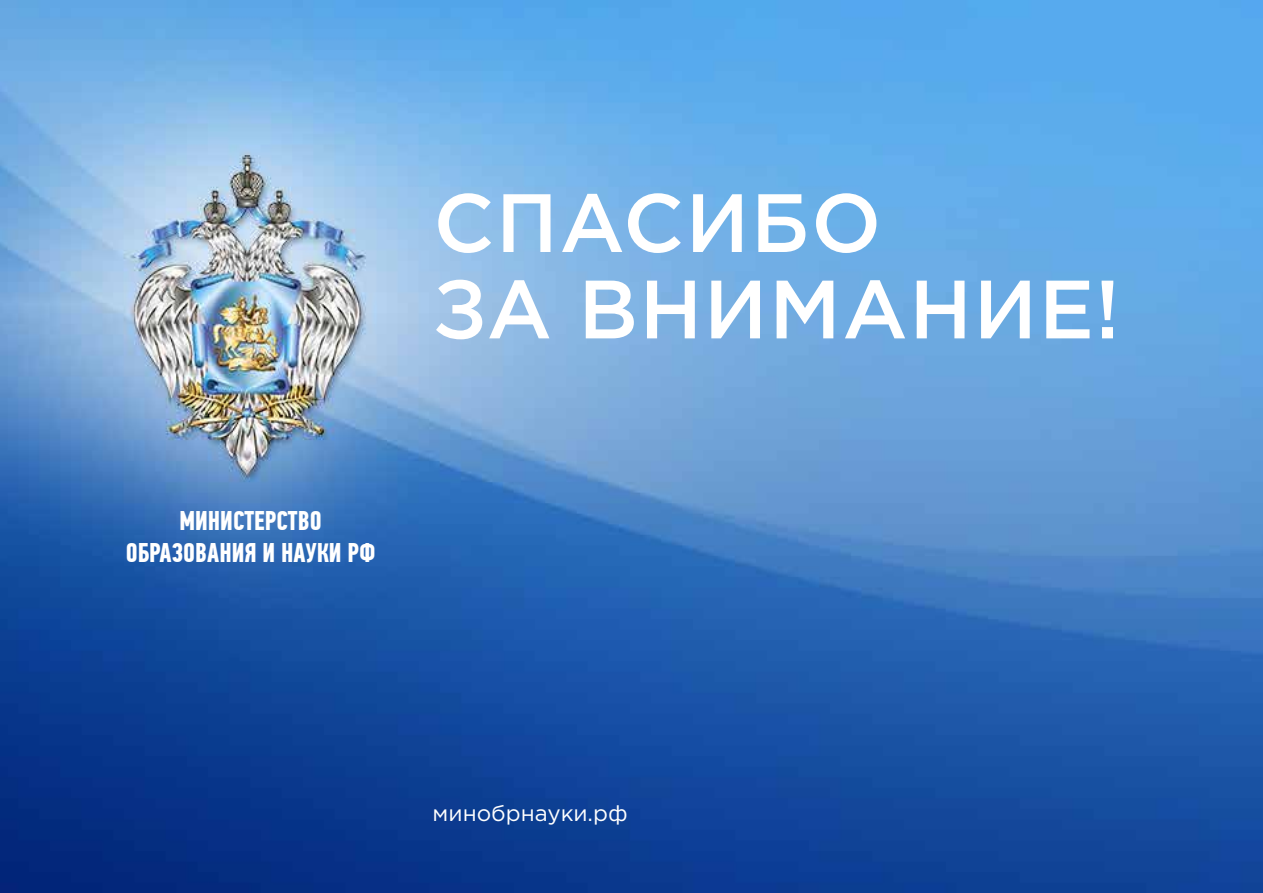
<style>
.page{position:relative;width:1263px;height:893px;background:#fff}
.page>*{position:absolute;margin:0;border:0;box-sizing:border-box;transform-origin:0 0}
.t1{font:500 82.5px/86.4px "Gotham Pro";letter-spacing:.02em;color:#fff}
.t2{font:700 27px/32.4px "PF Din Text Comp Pro";color:#fff;text-align:center}
.t3{font:22.5px "Gotham Pro";color:#fff}
</style>
<div class="page">
<img style="left:0;top:0;width:1263px;height:893px">
<h1 class="t1" style="left:433px;top:178px;width:688px">СПАСИБО<br>ЗА ВНИМАНИЕ!</h1>
<p class="t2" style="left:126px;top:505px;width:251px">МИНИСТЕРСТВО<br>ОБРАЗОВАНИЯ И НАУКИ РФ</p>
<p class="t3" style="left:433px;top:800px;width:197px">минобрнауки.рф</p>
</div>
